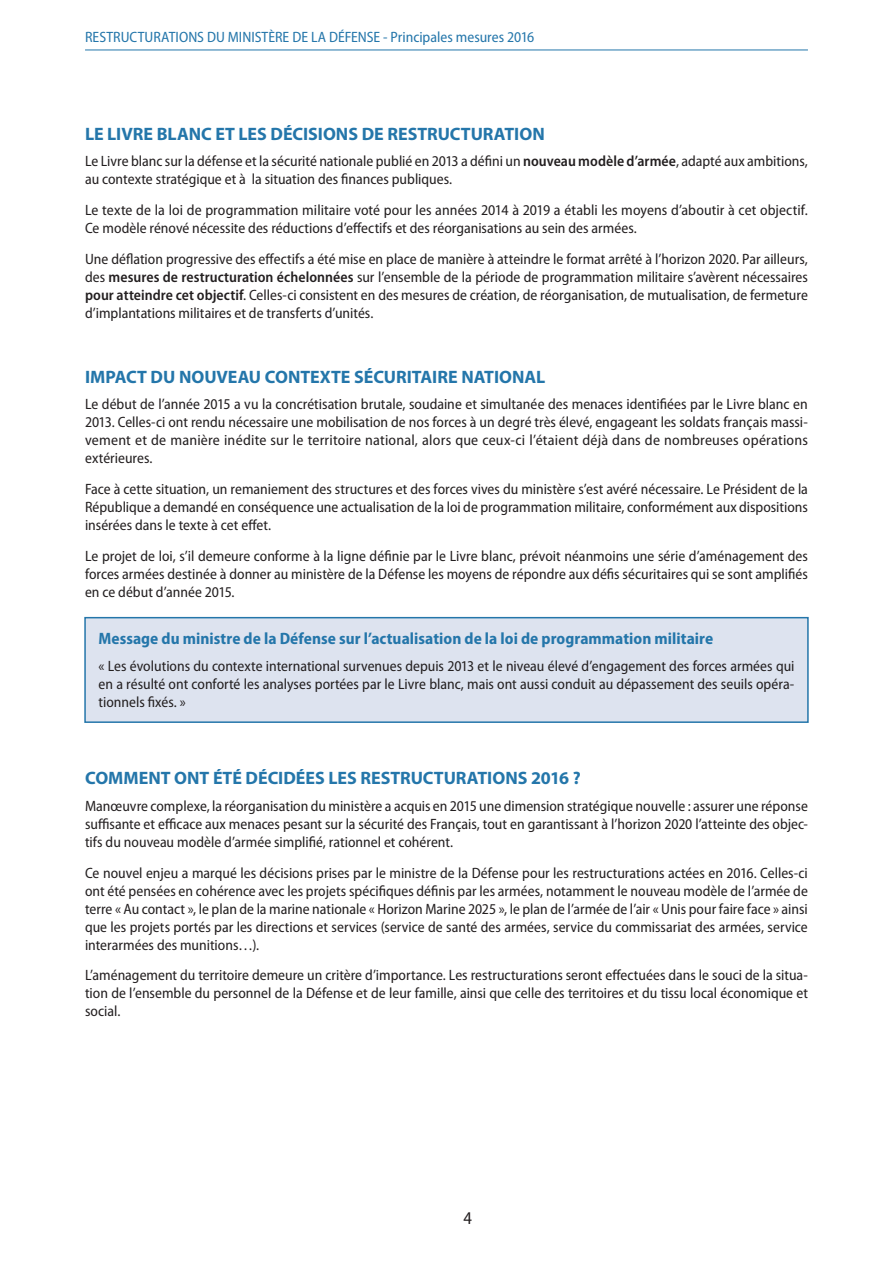
<style>
.page{position:relative;width:893px;height:1263px;background:#fff}
.page>*{position:absolute;margin:0;border:0;box-sizing:border-box;transform-origin:0 0}
.t1{font:700 18px "Myriad Pro";letter-spacing:-.005em;color:#2476aa}
.t2{font:semi-condensed 18px "Myriad Pro";color:#231f20}
.t3{font:700 semi-condensed 16.5px "Myriad Pro";letter-spacing:.005em;color:#2476aa}
.t4{font:semi-condensed 15px/18px "Myriad Pro";color:#231f20;text-align:justify}
.t5{font:semi-condensed 15px "Myriad Pro";color:#2476aa}
.s1{font-weight:600}
</style>
<div class="page">
<hr style="left:85px;top:50px;width:723px;height:1px;background:#2476aa">
<div style="left:85px;top:618px;width:723px;height:104px;background:#dde3ef"></div>
<div style="left:84px;top:617px;width:725px;height:106px;border:2px solid #2476aa"></div>
<p class="t5" style="left:85px;top:29px;width:451px">RESTRUCTURATIONS DU MINISTÈRE DE LA DÉFENSE - Principales mesures 2016</p>
<p class="t1" style="left:85px;top:122px;width:461px">LE LIVRE BLANC ET LES DÉCISIONS DE RESTRUCTURATION</p>
<p class="t4" style="left:85px;top:153px;width:724px">Le Livre blanc sur la défense et la sécurité nationale publié en 2013 a défini un <span class="s1">nouveau modèle d’armée</span>, adapté aux ambitions, au contexte stratégique et à la situation des finances publiques.</p>
<p class="t4" style="left:85px;top:201px;width:724px">Le texte de la loi de programmation militaire voté pour les années 2014 à 2019 a établi les moyens d’aboutir à cet objectif.<br>Ce modèle rénové nécessite des réductions d’effectifs et des réorganisations au sein des armées.</p>
<p class="t4" style="left:85px;top:250px;width:724px">Une déflation progressive des effectifs a été mise en place de manière à atteindre le format arrêté à l’horizon 2020. Par ailleurs, des <span class="s1">mesures de restructuration échelonnées</span> sur l’ensemble de la période de programmation militaire s’avèrent nécessaires <span class="s1">pour atteindre cet objectif</span>. Celles-ci consistent en des mesures de création, de réorganisation, de mutualisation, de fermeture d’implantations militaires et de transferts d’unités.</p>
<p class="t1" style="left:85px;top:365px;width:462px">IMPACT DU NOUVEAU CONTEXTE SÉCURITAIRE NATIONAL</p>
<p class="t4" style="left:85px;top:396px;width:724px">Le début de l’année 2015 a vu la concrétisation brutale, soudaine et simultanée des menaces identifiées par le Livre blanc en 2013. Celles-ci ont rendu nécessaire une mobilisation de nos forces à un degré très élevé, engageant les soldats français massi&shy;vement et de manière inédite sur le territoire national, alors que ceux-ci l’étaient déjà dans de nombreuses opérations extérieures.</p>
<p class="t4" style="left:85px;top:480px;width:724px">Face à cette situation, un remaniement des structures et des forces vives du ministère s’est avéré nécessaire. Le Président de la République a demandé en conséquence une actualisation de la loi de programmation militaire, conformément aux dispositions insérées dans le texte à cet effet.</p>
<p class="t4" style="left:85px;top:547px;width:724px">Le projet de loi, s’il demeure conforme à la ligne définie par le Livre blanc, prévoit néanmoins une série d’aménagement des forces armées destinée à donner au ministère de la Défense les moyens de répondre aux défis sécuritaires qui se sont amplifiés en ce début d’année 2015.</p>
<p class="t3" style="left:99px;top:629px;width:616px">Message du ministre de la Défense sur l’actualisation de la loi de programmation militaire</p>
<p class="t4" style="left:99px;top:657px;width:697px">« Les évolutions du contexte international survenues depuis 2013 et le niveau élevé d’engagement des forces armées qui en a résulté ont conforté les analyses portées par le Livre blanc, mais ont aussi conduit au dépassement des seuils opéra&shy;tionnels fixés. »</p>
<p class="t1" style="left:85px;top:767px;width:497px">COMMENT ONT ÉTÉ DÉCIDÉES LES RESTRUCTURATIONS 2016 ?</p>
<p class="t4" style="left:85px;top:797px;width:724px">Manœuvre complexe, la réorganisation du ministère a acquis en 2015 une dimension stratégique nouvelle : assurer une réponse suffisante et efficace aux menaces pesant sur la sécurité des Français, tout en garantissant à l’horizon 2020 l’atteinte des objec&shy;tifs du nouveau modèle d’armée simplifié, rationnel et cohérent.</p>
<p class="t4" style="left:85px;top:864px;width:724px">Ce nouvel enjeu a marqué les décisions prises par le ministre de la Défense pour les restructurations actées en 2016. Celles-ci ont été pensées en cohérence avec les projets spécifiques définis par les armées, notamment le nouveau modèle de l’armée de terre « Au contact », le plan de la marine nationale « Horizon Marine 2025 », le plan de l’armée de l’air « Unis pour faire face » ainsi que les projets portés par les directions et services (service de santé des armées, service du commissariat des armées, service interarmées des munitions…).</p>
<p class="t4" style="left:85px;top:967px;width:724px">L’aménagement du territoire demeure un critère d’importance. Les restructurations seront effectuées dans le souci de la situa&shy;tion de l’ensemble du personnel de la Défense et de leur famille, ainsi que celle des territoires et du tissu local économique et social.</p>
<p class="t2" style="left:463px;top:1208px;width:10px">4</p>
</div>
